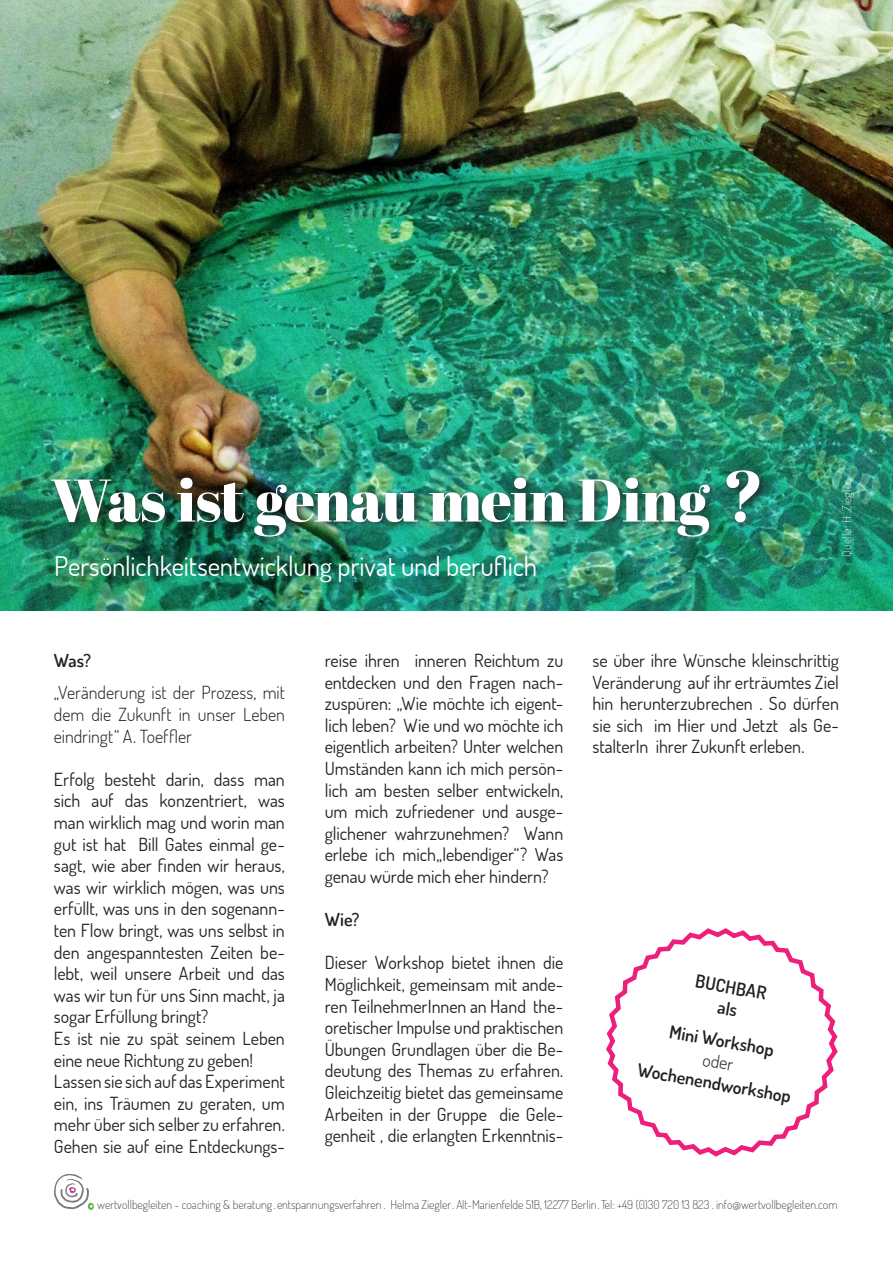
<style>
.page{position:relative;width:893px;height:1263px;background:#fff}
.page>*{position:absolute;margin:0;border:0;box-sizing:border-box;transform-origin:0 0}
.t1{font:60px "Abril Fatface";letter-spacing:-.015em;color:#fff}
.t2{font:27px "Terminal Dosis";letter-spacing:-.005em;color:#fff}
.t3{font:18px/21.6px "Terminal Dosis";letter-spacing:-.005em;color:#231f20;text-align:justify}
.t4{font:300 18px/21.6px "Terminal Dosis";letter-spacing:-.005em;color:#231f20;text-align:justify}
.t5{font:600 18px "Terminal Dosis";letter-spacing:-.005em;color:#231f20}
.t6{font:200 12px "Terminal Dosis";color:#231f20}
.t7{font:200 12px "Terminal Dosis";letter-spacing:.02em;color:#fff}
.s1{font-size:72px}
</style>
<div class="page">
<svg style="left:54px;top:1174px;width:40px;height:36px"></svg>
<img style="left:0;top:0;width:893px;height:610px">
<div style="left:47px;top:465px;width:723px;height:82px;background:#231f20;opacity:.81"></div>
<svg style="left:606px;top:928px;width:232px;height:229px"></svg>
<svg style="left:717px;top:1001px;width:20px;height:16px"></svg>
<p class="t1" style="left:51px;top:458px;width:715px">Was ist genau mein Ding <span class="s1">?</span></p>
<p class="t2" style="left:54px;top:549px;width:485px">Persönlichkeitsentwicklung privat und beruflich</p>
<p class="t7" style="left:839px;top:557px;width:78px;rotate:-90deg">Quelle: H. Ziegler</p>
<p class="t5" style="left:54px;top:649px;width:39px">Was?</p>
<p class="t4" style="left:54px;top:681px;width:233px">„Veränderung ist der Prozess, mit dem die Zukunft in unser Leben eindringt“ A. Toeffler</p>
<p class="t3" style="left:54px;top:768px;width:233px">Erfolg besteht darin, dass man sich auf das konzentriert, was man wirklich mag und worin man gut ist hat Bill Gates einmal ge&shy;sagt, wie aber finden wir heraus, was wir wirklich mögen, was uns erfüllt, was uns in den sogenann&shy;ten Flow bringt, was uns selbst in den angespanntesten Zeiten be&shy;lebt, weil unsere Arbeit und das was wir tun für uns Sinn macht, ja sogar Erfüllung bringt?</p>
<p class="t3" style="left:54px;top:1027px;width:232px">Es ist nie zu spät seinem Leben eine neue Richtung zu geben!</p>
<p class="t3" style="left:54px;top:1070px;width:233px">Lassen sie sich auf das Experiment ein, ins Träumen zu geraten, um mehr über sich selber zu erfahren.<br>Gehen sie auf eine Entdeckungs-</p>
<p class="t3" style="left:325px;top:649px;width:240px">reise ihren inneren Reichtum zu entdecken und den Fragen nach&shy;zuspüren: „Wie möchte ich eigent&shy;lich leben? Wie und wo möchte ich eigentlich arbeiten? Unter welchen Umständen kann ich mich persön&shy;lich am besten selber entwickeln, um mich zufriedener und ausge&shy;glichener wahrzunehmen? Wann erlebe ich mich„lebendiger“? Was genau würde mich eher hindern?</p>
<p class="t5" style="left:325px;top:908px;width:36px">Wie?</p>
<p class="t3" style="left:325px;top:951px;width:240px">Dieser Workshop bietet ihnen die Möglichkeit, gemeinsam mit ande&shy;ren TeilnehmerInnen an Hand the&shy;oretischer Impulse und praktischen Übungen Grundlagen über die Be&shy;deutung des Themas zu erfahren.<br>Gleichzeitig bietet das gemeinsame Arbeiten in der Gruppe die Gele&shy;genheit , die erlangten Erkenntnis-</p>
<p class="t3" style="left:592px;top:649px;width:248px">se über ihre Wünsche kleinschrittig Veränderung auf ihr erträumtes Ziel hin herunterzubrechen . So dürfen sie sich im Hier und Jetzt als Ge&shy;stalterIn ihrer Zukunft erleben.</p>
<p class="t5" style="left:698px;top:969px;width:73px;rotate:10deg">BUCHBAR</p>
<p class="t5" style="left:672px;top:1020px;width:107px;rotate:10deg">Mini Workshop</p>
<p class="t4" style="left:705px;top:1048px;width:32px;rotate:10deg">oder</p>
<p class="t5" style="left:640px;top:1058px;width:157px;rotate:10deg">Wochenendworkshop</p>
<p class="t6" style="left:97px;top:1197px;width:742px">wertvollbegleiten - coaching &amp; beratung . entspannungsverfahren . Helma Ziegler . Alt-Marienfelde 51B, 12277 Berlin . Tel: +49 (0)30 720 13 823 . info@wertvollbegleiten.com</p>
</div>
